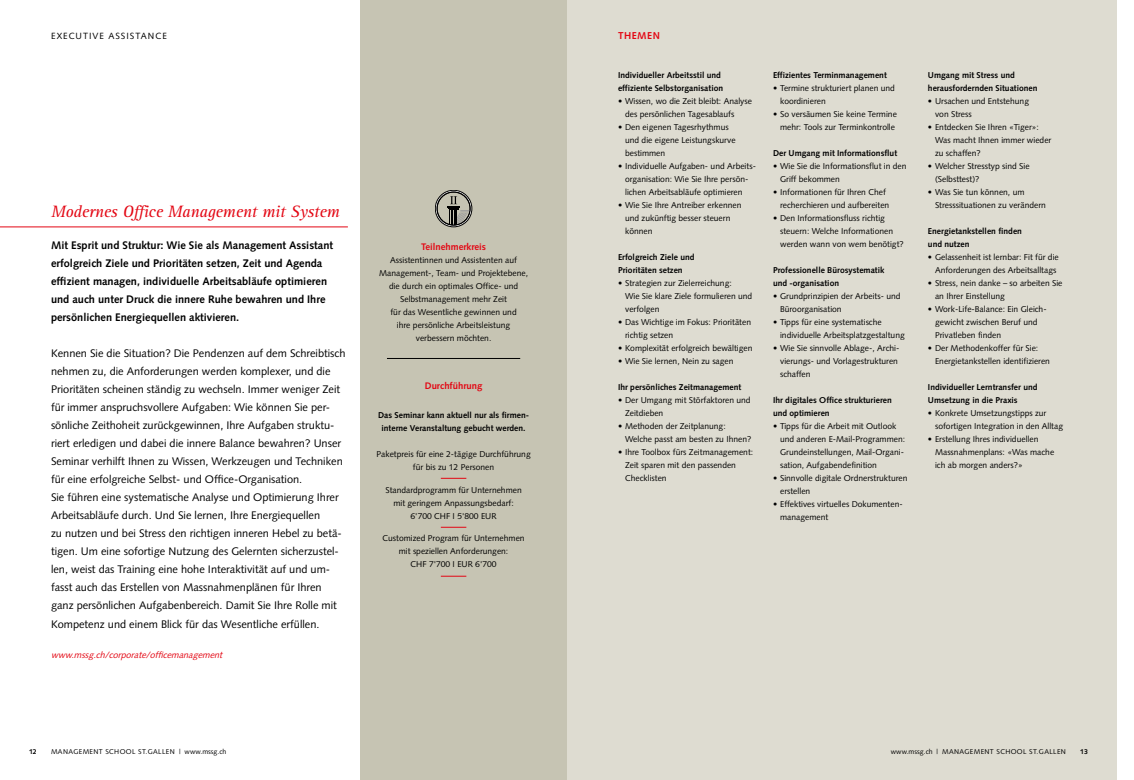
<style>
.page{position:relative;width:1134px;height:780px;background:#fff}
.page>*{position:absolute;margin:0;border:0;box-sizing:border-box;transform-origin:0 0}
.t1{font:italic 17px "Rotis Serif Std";letter-spacing:-.01em;color:#e30613}
.t2{font:11px/18px "Syntax LT Std";color:#000}
.t3{font:700 11px/18px "Syntax LT Std";color:#000}
.t4{font:700 10px "Syntax LT Std";letter-spacing:.05em;color:#e30613}
.t5{font:700 9.5px "Syntax LT Std";color:#e30613}
.t6{font:italic 9px "Syntax LT Std";color:#e30613}
.t7{font:9px "Syntax LT Std";letter-spacing:.11em;color:#000}
.t8{font:8.5px/13px "Syntax LT Std";color:#000}
.t9{font:700 8.5px/13px "Syntax";color:#000}
.t10{font:700 8.5px/13px "Syntax LT Std";color:#000;text-align:center}
.t11{font:7px "Syntax LT Std";letter-spacing:.05em;color:#000}
.t12{font:700 7px "Syntax LT Std";color:#000}
</style>
<div class="page">
<div style="left:360px;top:0;width:757px;height:780px;background:#dedcd1"></div>
<div style="left:360px;top:0;width:207px;height:780px;background:#c6c4b3"></div>
<svg style="left:435px;top:190px;width:37px;height:37px"></svg>
<hr style="left:0;top:226px;width:348px;height:1px;background:#e30613">
<hr style="left:387px;top:358px;width:133px;height:1px;background:#000">
<svg style="left:441px;top:478px;width:25px;height:1px"></svg>
<svg style="left:441px;top:527px;width:25px;height:1px"></svg>
<svg style="left:441px;top:576px;width:25px;height:1px"></svg>
<p class="t7" style="left:51px;top:31px;width:117px">EXECUTIVE ASSISTANCE</p>
<p class="t4" style="left:618px;top:30px;width:43px">THEMEN</p>
<h1 class="t1" style="left:51px;top:202px;width:290px">Modernes Office Management mit System</h1>
<p class="t3" style="left:51px;top:236px;width:284px">Mit Esprit und Struktur: Wie Sie als Management Assistant erfolgreich Ziele und Prioritäten setzen, Zeit und Agenda effizient managen, individuelle Arbeitsabläufe optimieren und auch unter Druck die innere Ruhe bewahren und Ihre persönlichen Energiequellen aktivieren.</p>
<p class="t2" style="left:51px;top:344px;width:296px">Kennen Sie die Situation? Die Pendenzen auf dem Schreibtisch nehmen zu, die Anforderungen werden komplexer, und die Prioritäten scheinen ständig zu wechseln. Immer weniger Zeit für immer anspruchsvollere Aufgaben: Wie können Sie per&shy;sönliche Zeithoheit zurückgewinnen, Ihre Aufgaben struktu&shy;riert erledigen und dabei die innere Balance bewahren? Unser Seminar verhilft Ihnen zu Wissen, Werkzeugen und Techniken für eine erfolgreiche Selbst- und Office-Organisation.<br>Sie führen eine systematische Analyse und Optimierung Ihrer Arbeitsabläufe durch. Und Sie lernen, Ihre Energiequellen<br>zu nutzen und bei Stress den richtigen inneren Hebel zu betä&shy;tigen. Um eine sofortige Nutzung des Gelernten sicherzustel&shy;len, weist das Training eine hohe Interaktivität auf und um&shy;fasst auch das Erstellen von Massnahmenplänen für Ihren ganz persönlichen Aufgabenbereich. Damit Sie Ihre Rolle mit Kompetenz und einem Blick für das Wesentliche erfüllen.</p>
<p class="t6" style="left:51px;top:649px;width:175px">www.mssg.ch/corporate/officemanagement</p>
<p class="t5" style="left:421px;top:241px;width:67px">Teilnehmerkreis</p>
<p class="t8" style="left:379px;top:254px;width:150px;text-align:center">Assistentinnen und Assistenten auf<br>Management-, Team- und Projektebene, die durch ein optimales Office- und<br>Selbstmanagement mehr Zeit<br>für das Wesentliche gewinnen und<br>ihre persönliche Arbeitsleistung verbessern möchten.</p>
<p class="t5" style="left:425px;top:380px;width:59px">Durchführung</p>
<p class="t10" style="left:378px;top:408px;width:153px">Das Seminar kann aktuell nur als firmen&shy;interne Veranstaltung gebucht werden.</p>
<p class="t8" style="left:376px;top:447px;width:156px;text-align:center">Paketpreis für eine 2-tägige Durchführung für bis zu 12 Personen</p>
<p class="t8" style="left:385px;top:483px;width:138px;text-align:center">Standardprogramm für Unternehmen mit geringem Anpassungsbedarf:<br>6'700 CHF I 5'800 EUR</p>
<p class="t8" style="left:383px;top:532px;width:144px;text-align:center">Customized Program für Unternehmen mit speziellen Anforderungen:<br>CHF 7'700 I EUR 6'700</p>
<p class="t9" style="left:618px;top:69px;width:107px">Individueller Arbeitsstil und effiziente Selbstorganisation</p>
<p class="t8" style="left:625px;top:95px;width:128px;text-indent:-7px">• Wissen, wo die Zeit bleibt: Analyse des persönlichen Tagesablaufs</p>
<p class="t8" style="left:625px;top:121px;width:112px;text-indent:-7px">• Den eigenen Tagesrhythmus und die eigene Leistungskurve bestimmen</p>
<p class="t8" style="left:625px;top:160px;width:132px;text-indent:-7px">• Individuelle Aufgaben- und Arbeits&shy;organisation: Wie Sie Ihre persön&shy;lichen Arbeitsabläufe optimieren</p>
<p class="t8" style="left:625px;top:199px;width:118px;text-indent:-7px">• Wie Sie Ihre Antreiber erkennen und zukünftig besser steuern können</p>
<p class="t9" style="left:618px;top:251px;width:78px">Erfolgreich Ziele und<br>Prioritäten setzen</p>
<p class="t8" style="left:625px;top:277px;width:129px;text-indent:-7px">• Strategien zur Zielerreichung:<br>Wie Sie klare Ziele formulieren und verfolgen</p>
<p class="t8" style="left:625px;top:316px;width:127px;text-indent:-7px">• Das Wichtige im Fokus: Prioritäten richtig setzen</p>
<p class="t8" style="left:618px;top:342px;width:136px">• Komplexität erfolgreich bewältigen</p>
<p class="t8" style="left:618px;top:355px;width:117px">• Wie Sie lernen, Nein zu sagen</p>
<p class="t9" style="left:618px;top:381px;width:125px">Ihr persönliches Zeitmanagement</p>
<p class="t8" style="left:625px;top:394px;width:127px;text-indent:-7px">• Der Umgang mit Störfaktoren und<br>Zeitdieben</p>
<p class="t8" style="left:625px;top:419px;width:128px;text-indent:-7px">• Methoden der Zeitplanung:<br>Welche passt am besten zu Ihnen?</p>
<p class="t8" style="left:625px;top:445px;width:130px;text-indent:-7px">• Ihre Toolbox fürs Zeitmanagement:<br>Zeit sparen mit den passenden<br>Checklisten</p>
<p class="t9" style="left:773px;top:69px;width:115px">Effizientes Terminmanagement</p>
<p class="t8" style="left:780px;top:82px;width:116px;text-indent:-7px">• Termine strukturiert planen und koordinieren</p>
<p class="t8" style="left:773px;top:108px;width:125px;text-align:right">• So versäumen Sie keine Termine mehr: Tools zur Terminkontrolle</p>
<p class="t9" style="left:773px;top:147px;width:126px">Der Umgang mit Informationsflut</p>
<p class="t8" style="left:780px;top:160px;width:128px;text-indent:-7px">• Wie Sie die Informationsflut in den<br>Griff bekommen</p>
<p class="t8" style="left:780px;top:186px;width:111px;text-indent:-7px">• Informationen für Ihren Chef recherchieren und aufbereiten</p>
<p class="t8" style="left:780px;top:212px;width:125px;text-indent:-7px">• Den Informationsfluss richtig steuern: Welche Informationen werden wann von wem benötigt?</p>
<p class="t9" style="left:773px;top:264px;width:113px">Professionelle Bürosystematik und -organisation</p>
<p class="t8" style="left:780px;top:290px;width:122px;text-indent:-7px">• Grundprinzipien der Arbeits- und<br>Büroorganisation</p>
<p class="t8" style="left:780px;top:316px;width:126px;text-indent:-7px">• Tipps für eine systematische individuelle Arbeitsplatzgestaltung</p>
<p class="t8" style="left:780px;top:342px;width:121px;text-indent:-7px">• Wie Sie sinnvolle Ablage-, Archi&shy;vierungs- und Vorlagestrukturen schaffen</p>
<p class="t9" style="left:773px;top:394px;width:120px">Ihr digitales Office strukturieren und optimieren</p>
<p class="t8" style="left:780px;top:420px;width:127px;text-indent:-7px">• Tipps für die Arbeit mit Outlook und anderen E-Mail-Programmen:<br>Grundeinstellungen, Mail-Organi&shy;sation, Aufgabendefinition</p>
<p class="t8" style="left:780px;top:471px;width:129px;text-indent:-7px">• Sinnvolle digitale Ordnerstrukturen erstellen</p>
<p class="t8" style="left:780px;top:497px;width:124px;text-indent:-7px">• Effektives virtuelles Dokumenten&shy;management</p>
<p class="t9" style="left:928px;top:69px;width:111px">Umgang mit Stress und herausfordernden Situationen</p>
<p class="t8" style="left:935px;top:94px;width:96px;text-indent:-7px">• Ursachen und Entstehung von Stress</p>
<p class="t8" style="left:935px;top:120px;width:118px;text-indent:-7px">• Entdecken Sie Ihren «Tiger»:<br>Was macht Ihnen immer wieder zu schaffen?</p>
<p class="t8" style="left:935px;top:159px;width:96px;text-indent:-7px">• Welcher Stresstyp sind Sie (Selbsttest)?</p>
<p class="t8" style="left:935px;top:185px;width:112px;text-indent:-7px">• Was Sie tun können, um<br>Stresssituationen zu verändern</p>
<p class="t9" style="left:928px;top:224px;width:95px">Energietankstellen finden und nutzen</p>
<p class="t8" style="left:928px;top:250px;width:132px;text-align:center">• Gelassenheit ist lernbar: Fit für die<br>Anforderungen des Arbeitsalltags</p>
<p class="t8" style="left:935px;top:276px;width:129px;text-indent:-7px">• Stress, nein danke – so arbeiten Sie an Ihrer Einstellung</p>
<p class="t8" style="left:935px;top:302px;width:112px;text-indent:-7px">• Work-Life-Balance: Ein Gleich&shy;gewicht zwischen Beruf und<br>Privatleben finden</p>
<p class="t8" style="left:935px;top:341px;width:116px;text-indent:-7px">• Der Methodenkoffer für Sie:<br>Energietankstellen identifizieren</p>
<p class="t9" style="left:928px;top:380px;width:111px">Individueller Lerntransfer und<br>Umsetzung in die Praxis</p>
<p class="t8" style="left:935px;top:406px;width:130px;text-indent:-7px">• Konkrete Umsetzungstipps zur sofortigen Integration in den Alltag</p>
<p class="t8" style="left:935px;top:432px;width:121px;text-indent:-7px">• Erstellung Ihres individuellen<br>Massnahmenplans: «Was mache ich ab morgen anders?»</p>
<p class="t11" style="left:51px;top:747px;width:177px">MANAGEMENT SCHOOL ST.GALLEN | www.mssg.ch</p>
<p class="t11" style="left:891px;top:747px;width:177px">www.mssg.ch | MANAGEMENT SCHOOL ST.GALLEN</p>
<p class="t12" style="left:29px;top:748px;width:9px">12</p>
<p class="t12" style="left:1080px;top:748px;width:9px">13</p>
</div>
